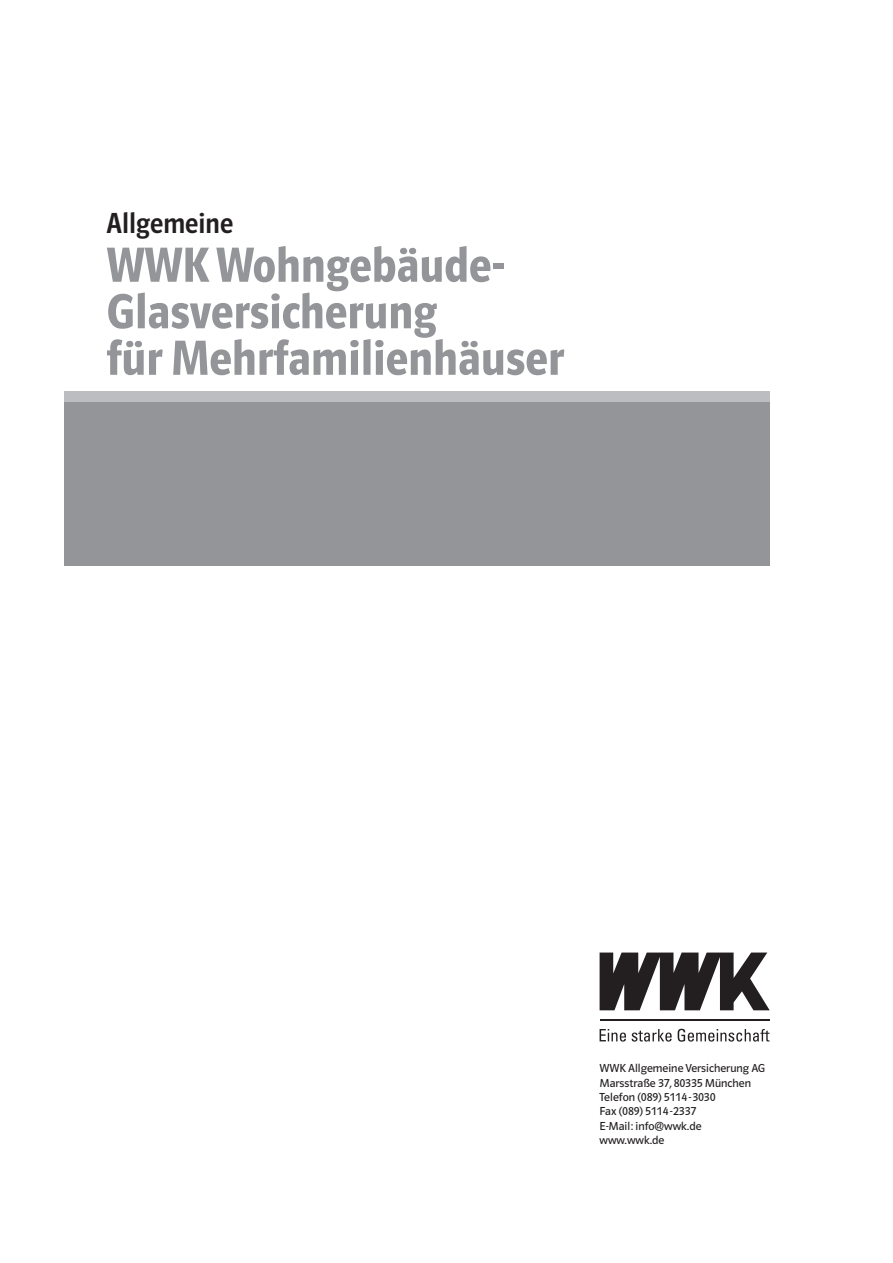
<style>
.page{position:relative;width:893px;height:1263px;background:#fff}
.page>*{position:absolute;margin:0;border:0;box-sizing:border-box;transform-origin:0 0}
.t1{font:600 51px/46.5px "Polo Condensed R";color:#939598}
.t2{font:30px "Polo Condensed R Krftg";color:#231f20}
.t3{font:12px/14.4px "Polo 22 RV Buch";color:#231f20}
</style>
<div class="page">
<svg style="left:600px;top:952px;width:170px;height:58px"></svg>
<hr style="left:600px;top:1019px;width:169px;height:2px;background:#231f20">
<svg style="left:600px;top:1029px;width:26px;height:12px"></svg>
<svg style="left:632px;top:1029px;width:40px;height:12px"></svg>
<svg style="left:678px;top:1029px;width:91px;height:13px"></svg>
<div style="left:64px;top:402px;width:706px;height:164px;background:#939598"></div>
<div style="left:64px;top:391px;width:706px;height:11px;background:#bcbdc0"></div>
<h2 class="t2" style="left:106px;top:212px;width:129px">Allgemeine</h2>
<h1 class="t1" style="left:106px;top:246px;width:459px">WWK Wohngebäude-<br>Glasversicherung<br>für Mehrfamilienhäuser</h1>
<p class="t3" style="left:600px;top:1061px;width:167px">WWK Allgemeine Versicherung AG<br>Marsstraße 37, 80335 München<br>Telefon (089) 5114-3030<br>Fax (089) 5114-2337<br>E-Mail: info@wwk.de www.wwk.de</p>
</div>
